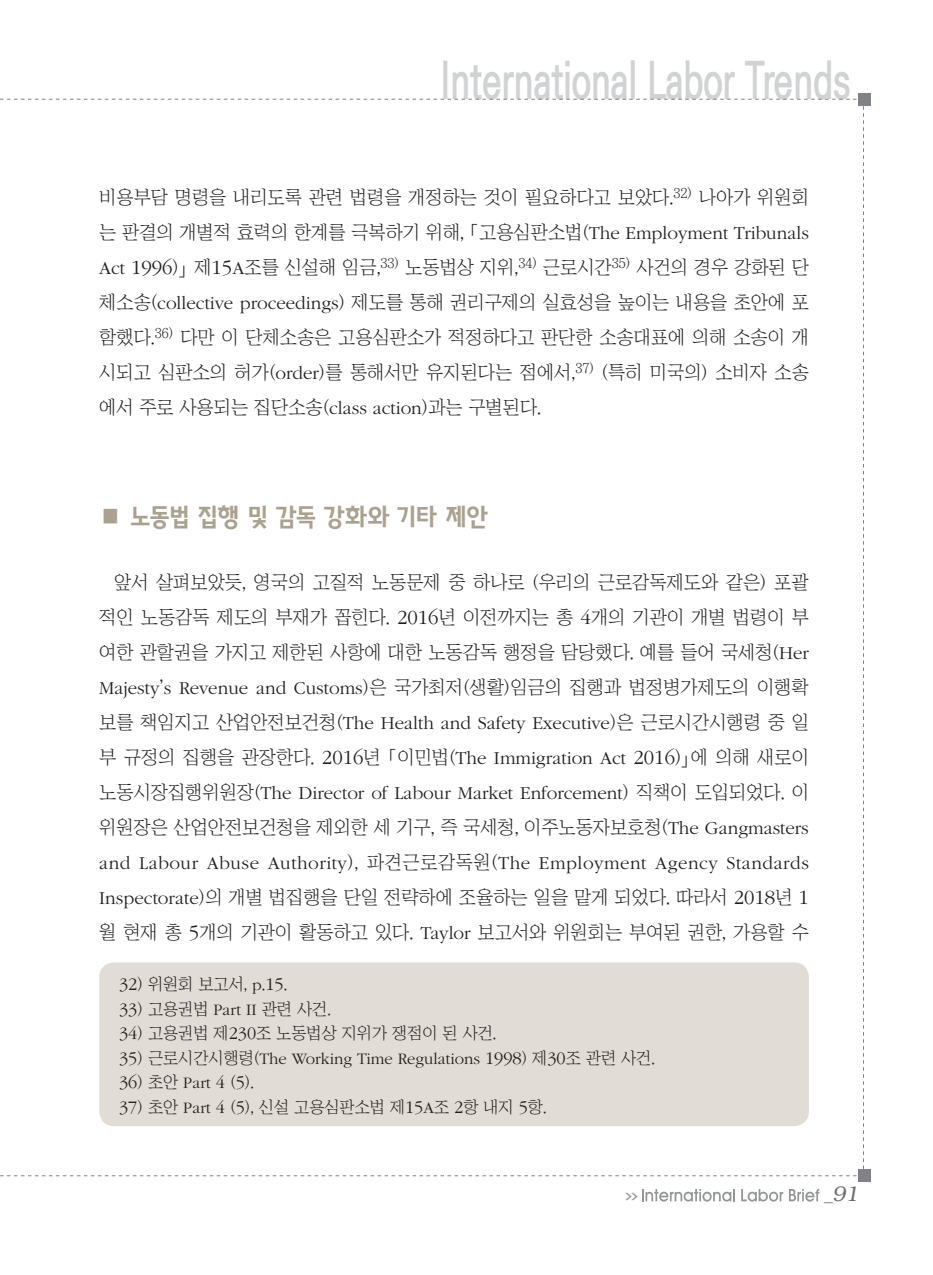
<style>
.page{position:relative;width:933px;height:1275px;background:#fff}
.page>*{position:absolute;margin:0;border:0;box-sizing:border-box;transform-origin:0 0}
.t1{font:700 50.4px "Ko Pub Dotum";color:#d1d2d4;scale:.7 1}
.서론{font:24.5px "KBI Zfor SM Esgo H";letter-spacing:-.025em;color:#aaa291}
.t2{font:italic 300 21px "Bookman";color:#6c6d70}
.본문{font:18.9px/35px "Chosunilbo NM";color:#231f20;text-align:justify}
.각주{font:16.62px "Chosunilbo NM";color:#231f20}
.각주-2{font:300 16.62px "ITC Garamond Std";color:#231f20}
.t3{font:700 7.88px "Ko Pub Dotum";color:#939598;scale:2 1}
.s1{font-family:"ITC Garamond Std";font-weight:300}
.s2{font-family:"ITC Garamond Std";font-weight:300;font-size:20.82px}
.s3{font-family:"ITC Garamond Std";font-weight:300;font-size:18.38px}
.s4{font-size:18.38px}
.s5{font-family:"Chosunilbo NM";font-weight:400}
.s6{font-family:"Helvetica";font-weight:400;font-style:normal;font-size:17.5px}
</style>
<div class="page">
<div style="left:858px;top:93px;width:12px;height:12px;background:#808285"></div>
<div style="left:858px;top:1170px;width:12px;height:12px;background:#808285"></div>
<svg style="left:642px;top:1189px;width:93px;height:13px"></svg>
<svg style="left:741px;top:1189px;width:42px;height:13px"></svg>
<svg style="left:789px;top:1189px;width:30px;height:12px"></svg>
<div style="left:99px;top:962px;width:710px;height:164px;background:#e1dcd5;border-radius:15px"></div>
<h1 class="t1" style="left:440px;top:56px;width:588px">International Labor Trends</h1>
<p class="본문" style="left:99px;top:179px;width:711px">비용부담 명령을 내리도록 관련 법령을 개정하는 것이 필요하다고 보았다.<sup>32)</sup> 나아가 위원회 는 판결의 개별적 효력의 한계를 극복하기 위해, 「고용심판소법(<span class="s1">The Employment Tribunals Act</span> <span class="s2">1996</span>)」제<span class="s2">15</span><span class="s1">A</span>조를 신설해 임금,<sup>33)</sup> 노동법상 지위,<sup>34)</sup> 근로시간<sup>35)</sup> 사건의 경우 강화된 단 체소송(<span class="s1">collective proceedings</span>) 제도를 통해 권리구제의 실효성을 높이는 내용을 초안에 포 함했다.<sup>36)</sup> 다만 이 단체소송은 고용심판소가 적정하다고 판단한 소송대표에 의해 소송이 개 시되고 심판소의 허가(<span class="s1">order</span>)를 통해서만 유지된다는 점에서,<sup>37)</sup> (특히 미국의) 소비자 소송 에서 주로 사용되는 집단소송(<span class="s1">class action</span>)과는 구별된다.</p>
<p class="서론" style="left:99px;top:502px;width:390px">■ 노동법 집행 및 감독 강화와 기타 제안</p>
<p class="본문" style="left:99px;top:564px;width:711px;text-indent:15px">앞서 살펴보았듯, 영국의 고질적 노동문제 중 하나로 (우리의 근로감독제도와 같은) 포괄 적인 노동감독 제도의 부재가 꼽힌다. <span class="s2">2016</span>년 이전까지는 총 <span class="s2">4</span>개의 기관이 개별 법령이 부 여한 관할권을 가지고 제한된 사항에 대한 노동감독 행정을 담당했다. 예를 들어 국세청(<span class="s1">Her Majesty</span>’<span class="s1">s Revenue and Customs</span>)은 국가최저(생활)임금의 집행과 법정병가제도의 이행확 보를 책임지고 산업안전보건청(<span class="s1">The Health and Safety Executive</span>)은 근로시간시행령 중 일 부 규정의 집행을 관장한다. <span class="s2">2016</span>년 「이민법(<span class="s1">The Immigration Act</span> <span class="s2">2016</span>)」에 의해 새로이 노동시장집행위원장(<span class="s1">The Director of Labour Market Enforcement</span>) 직책이 도입되었다. 이 위원장은 산업안전보건청을 제외한 세 기구, 즉 국세청, 이주노동자보호청(<span class="s1">The Gangmasters and Labour Abuse Authority</span>), 파견근로감독원(<span class="s1">The Employment Agency Standards Inspectorate</span>)의 개별 법집행을 단일 전략하에 조율하는 일을 맡게 되었다. 따라서 <span class="s2">2018</span>년 <span class="s2">1 </span>월 현재 총 <span class="s2">5</span>개의 기관이 활동하고 있다. <span class="s1">Taylor</span> 보고서와 위원회는 부여된 권한, 가용할 수</p>
<p class="각주" style="left:119px;top:976px;width:170px"><span class="s3">32</span>) 위원회 보고서, <span class="s1">p</span>.<span class="s3">15</span>.</p>
<p class="각주" style="left:119px;top:1000px;width:213px"><span class="s3">33</span>) 고용권법 <span class="s1">Part II</span> 관련 사건.</p>
<p class="각주" style="left:119px;top:1025px;width:379px"><span class="s3">34</span>) 고용권법 제<span class="s3">230</span>조 노동법상 지위가 쟁점이 된 사건.</p>
<p class="각주-2" style="left:119px;top:1050px;width:537px"><span class="s4">35</span><span class="s5">) 근로시간시행령(</span>The Working Time Regulations <span class="s4">1998</span><span class="s5">) 제</span><span class="s4">30</span><span class="s5">조 관련 사건.</span></p>
<p class="각주" style="left:119px;top:1074px;width:136px"><span class="s3">36</span>) 초안 <span class="s1">Part</span> <span class="s3">4</span> (<span class="s3">5</span>).</p>
<p class="각주" style="left:119px;top:1098px;width:429px"><span class="s3">37</span>) 초안 <span class="s1">Part</span> <span class="s3">4</span> (<span class="s3">5</span>), 신설 고용심판소법 제<span class="s3">15</span><span class="s1">A</span>조 <span class="s3">2</span>항 내지 <span class="s3">5</span>항.</p>
<p class="t3" style="left:625px;top:1192px;width:8px">&gt;&gt;</p>
<p class="t2" style="left:824px;top:1182px;width:36px"><span class="s6">_</span>91</p>
</div>
